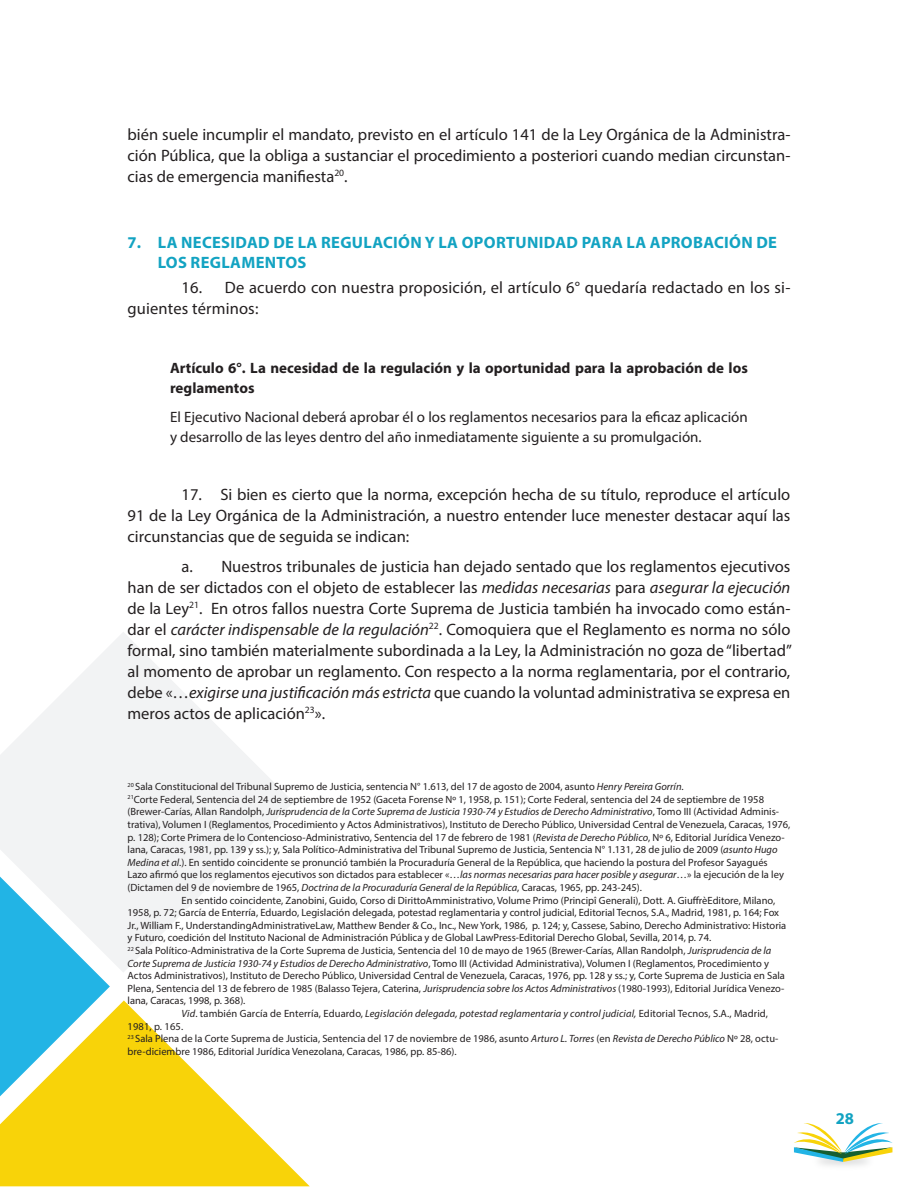
<style>
.page{position:relative;width:918px;height:1188px;background:#fff}
.page>*{position:absolute;margin:0;border:0;box-sizing:border-box;transform-origin:0 0}
.Parrafos{font:16.5px/21px "Myriad Pro";color:#231f20;text-align:justify}
.Títulos_Articulos{font:700 16.5px/19.8px "Myriad Pro";letter-spacing:.02em;color:#13a3c2}
.Citas_párrafos{font:15px/20.2px "Myriad Pro";color:#231f20}
.Citas_párrafos-2{font:700 15px/20.2px "Myriad Pro";color:#231f20}
.Citas_Pie_de_Página{font:10.5px/12.6px "Myriad Pro";color:#231f20}
.s1{font-style:italic}
</style>
<div class="page">
<svg style="left:794px;top:1123px;width:98px;height:39px"></svg>
<svg style="left:0;top:1000px;width:310px;height:186px;fill:#f8d309"></svg>
<svg style="left:0;top:973px;width:110px;height:123px"></svg>
<svg style="left:0;top:632px;width:293px;height:341px;fill:#f2f3f4"></svg>
<p class="Parrafos" style="left:128px;top:124px;width:664px">bién suele incumplir el mandato, previsto en el artículo 141 de la Ley Orgánica de la Administra&shy;ción Pública, que la obliga a sustanciar el procedimiento a posteriori cuando median circunstan&shy;cias de emergencia manifiesta<sup>20</sup>.</p>
<p class="Títulos_Articulos" style="left:158px;top:232px;width:621px;text-indent:-30px">7. LA NECESIDAD DE LA REGULACIÓN Y LA OPORTUNIDAD PARA LA APROBACIÓN DE<br>LOS REGLAMENTOS</p>
<p class="Parrafos" style="left:128px;top:277px;width:664px;text-indent:54px">16. De acuerdo con nuestra proposición, el artículo 6° quedaría redactado en los si&shy;guientes términos:</p>
<p class="Citas_párrafos-2" style="left:170px;top:357px;width:579px">Artículo 6°. La necesidad de la regulación y la oportunidad para la aprobación de los reglamentos</p>
<p class="Citas_párrafos" style="left:170px;top:406px;width:579px">El Ejecutivo Nacional deberá aprobar él o los reglamentos necesarios para la eficaz aplicación y desarrollo de las leyes dentro del año inmediatamente siguiente a su promulgación.</p>
<p class="Parrafos" style="left:128px;top:484px;width:664px;text-indent:54px">17. Si bien es cierto que la norma, excepción hecha de su título, reproduce el artículo 91 de la Ley Orgánica de la Administración, a nuestro entender luce menester destacar aquí las circunstancias que de seguida se indican:</p>
<p class="Parrafos" style="left:128px;top:555px;width:666px;text-indent:54px">a. Nuestros tribunales de justicia han dejado sentado que los reglamentos ejecutivos han de ser dictados con el objeto de establecer las <span class="s1">medidas necesarias</span> para <span class="s1">asegurar la ejecución </span>de la Ley<sup>21</sup>. En otros fallos nuestra Corte Suprema de Justicia también ha invocado como están&shy;dar el <span class="s1">carácter indispensable de la regulación</span><sup>22</sup>. Comoquiera que el Reglamento es norma no sólo formal, sino también materialmente subordinada a la Ley, la Administración no goza de “libertad” al momento de aprobar un reglamento. Con respecto a la norma reglamentaria, por el contrario, debe «…<span class="s1">exigirse una justificación más estricta</span> que cuando la voluntad administrativa se expresa en meros actos de aplicación<sup>23</sup>».</p>
<p class="Citas_Pie_de_Página" style="left:128px;top:780px;width:558px"><sup>20</sup> Sala Constitucional del Tribunal Supremo de Justicia, sentencia N° 1.613, del 17 de agosto de 2004, asunto <span class="s1">Henry Pereira Gorrín</span>.</p>
<p class="Citas_Pie_de_Página" style="left:128px;top:793px;width:664px"><sup>21</sup>Corte Federal, Sentencia del 24 de septiembre de 1952 (Gaceta Forense Nº 1, 1958, p. 151); Corte Federal, sentencia del 24 de septiembre de 1958 (Brewer-Carías, Allan Randolph, <span class="s1">Jurisprudencia de la Corte Suprema de Justicia 1930-74 y Estudios de Derecho Administrativo</span>, Tomo III (Actividad Adminis&shy;trativa), Volumen I (Reglamentos, Procedimiento y Actos Administrativos), Instituto de Derecho Público, Universidad Central de Venezuela, Caracas, 1976, p. 128); Corte Primera de lo Contencioso-Administrativo, Sentencia del 17 de febrero de 1981 (<span class="s1">Revista de Derecho Público</span>, Nº 6, Editorial Jurídica Venezo&shy;lana, Caracas, 1981, pp. 139 y ss.); y, Sala Político-Administrativa del Tribunal Supremo de Justicia, Sentencia N° 1.131, 28 de julio de 2009 (<span class="s1">asunto Hugo Medina et al</span>.). En sentido coincidente se pronunció también la Procuraduría General de la República, que haciendo la postura del Profesor Sayagués Lazo afirmó que los reglamentos ejecutivos son dictados para establecer «…<span class="s1">las normas necesarias para hacer posible y asegurar</span>…» la ejecución de la ley (Dictamen del 9 de noviembre de 1965, <span class="s1">Doctrina de la Procuraduría General de la República</span>, Caracas, 1965, pp. 243-245).</p>
<p class="Citas_Pie_de_Página" style="left:128px;top:894px;width:660px;text-indent:54px">En sentido coincidente, Zanobini, Guido, Corso di DirittoAmministrativo, Volume Primo (Principî Generali), Dott. A. GiuffrèEditore, Milano, 1958, p. 72; García de Enterría, Eduardo, Legislación delegada, potestad reglamentaria y control judicial, Editorial Tecnos, S.A., Madrid, 1981, p. 164; Fox Jr., William F., UnderstandingAdministrativeLaw, Matthew Bender &amp; Co., Inc., New York, 1986, p. 124; y, Cassese, Sabino, Derecho Administrativo: Historia y Futuro, coedición del Instituto Nacional de Administración Pública y de Global LawPress-Editorial Derecho Global, Sevilla, 2014, p. 74.</p>
<p class="Citas_Pie_de_Página" style="left:128px;top:944px;width:659px"><sup>22</sup> Sala Político-Administrativa de la Corte Suprema de Justicia, Sentencia del 10 de mayo de 1965 (Brewer-Carías, Allan Randolph, <span class="s1">Jurisprudencia de la Corte Suprema de Justicia 1930-74 y Estudios de Derecho Administrativo</span>, Tomo III (Actividad Administrativa), Volumen I (Reglamentos, Procedimiento y Actos Administrativos), Instituto de Derecho Público, Universidad Central de Venezuela, Caracas, 1976, pp. 128 y ss.; y, Corte Suprema de Justicia en Sala Plena, Sentencia del 13 de febrero de 1985 (Balasso Tejera, Caterina, <span class="s1">Jurisprudencia sobre los Actos Administrativos</span> (1980-1993), Editorial Jurídica Venezo&shy;lana, Caracas, 1998, p. 368).</p>
<p class="Citas_Pie_de_Página" style="left:128px;top:1007px;width:642px;text-indent:54px"><span class="s1">Vid</span>. también García de Enterría, Eduardo, <span class="s1">Legislación delegada, potestad reglamentaria y control judicial,</span> Editorial Tecnos, S.A., Madrid,<br>1981, p. 165.</p>
<p class="Citas_Pie_de_Página" style="left:128px;top:1032px;width:652px"><sup>23</sup> Sala Plena de la Corte Suprema de Justicia, Sentencia del 17 de noviembre de 1986, asunto <span class="s1">Arturo L. Torres</span> (en <span class="s1">Revista de Derecho Público</span> Nº 28, octu&shy;bre-diciembre 1986, Editorial Jurídica Venezolana, Caracas, 1986, pp. 85-86).</p>
<h1 class="Títulos_Articulos" style="left:836px;top:1108px;width:20px">28</h1>
</div>
